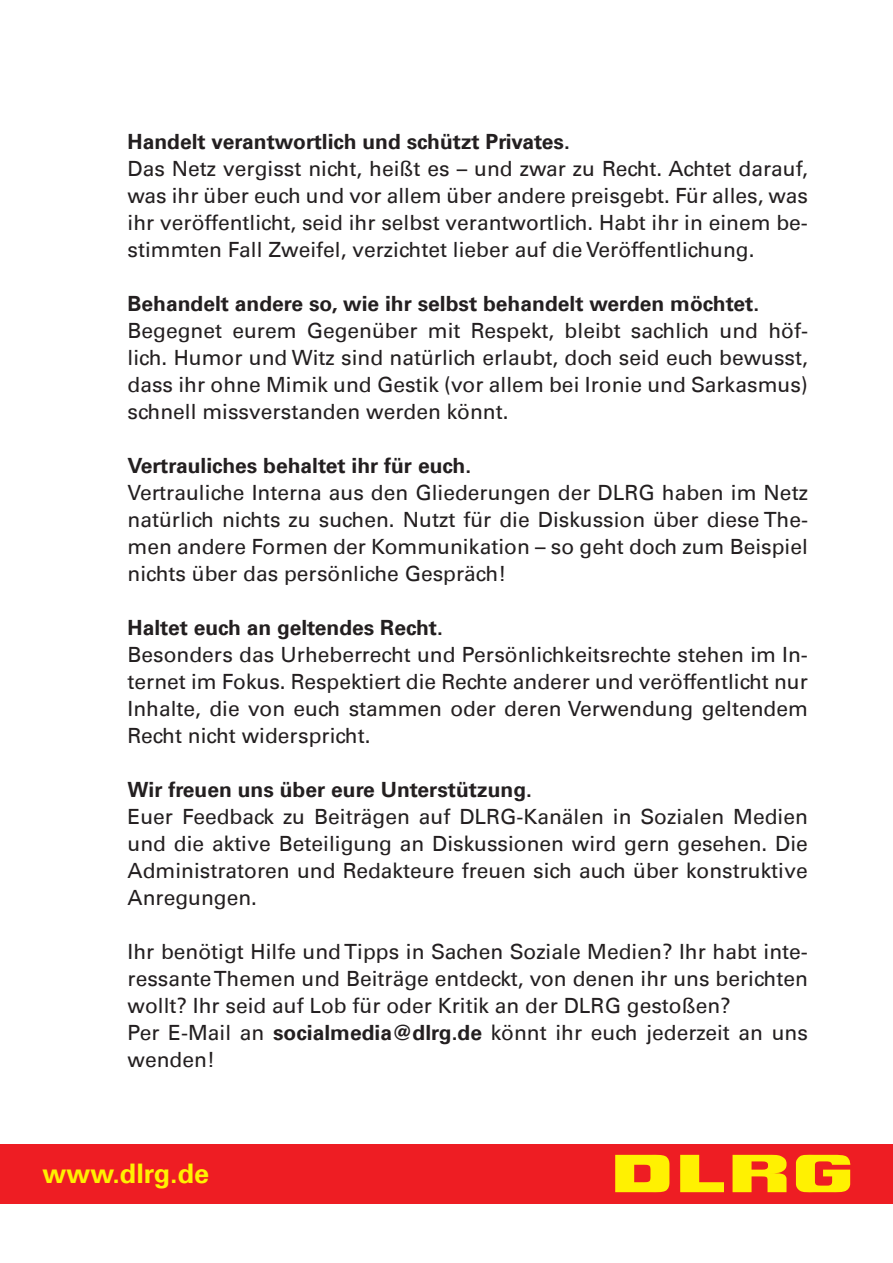
<style>
.page{position:relative;width:893px;height:1263px;background:#fff}
.page>*{position:absolute;margin:0;border:0;box-sizing:border-box;transform-origin:0 0}
.t1{font:700 27px "DLRG Univers";color:#fff101}
.t2{font:21px/27px "DLRG Univers";color:#231f20;text-align:justify}
.t3{font:700 21px "DLRG Univers";color:#231f20}
.s1{font-weight:700}
</style>
<div class="page">
<div style="left:0;top:1144px;width:893px;height:59px;background:#ee1d23"></div>
<svg style="left:796px;top:1154px;width:54px;height:39px"></svg>
<svg style="left:680px;top:1155px;width:44px;height:37px"></svg>
<svg style="left:615px;top:1154px;width:54px;height:38px"></svg>
<svg style="left:732px;top:1154px;width:54px;height:38px"></svg>
<p class="t3" style="left:128px;top:129px;width:444px">Handelt verantwortlich und schützt Privates.</p>
<p class="t2" style="left:128px;top:155px;width:682px">Das Netz vergisst nicht, heißt es – und zwar zu Recht. Achtet darauf, was ihr über euch und vor allem über andere preisgebt. Für alles, was ihr veröffentlicht, seid ihr selbst verantwortlich. Habt ihr in einem be&shy;stimmten Fall Zweifel, verzichtet lieber auf die Veröffentlichung.</p>
<p class="t3" style="left:128px;top:291px;width:633px">Behandelt andere so, wie ihr selbst behandelt werden möchtet.</p>
<p class="t2" style="left:128px;top:317px;width:682px">Begegnet eurem Gegenüber mit Respekt, bleibt sachlich und höf&shy;lich. Humor und Witz sind natürlich erlaubt, doch seid euch bewusst, dass ihr ohne Mimik und Gestik (vor allem bei Ironie und Sarkasmus) schnell missverstanden werden könnt.</p>
<p class="t3" style="left:128px;top:453px;width:345px">Vertrauliches behaltet ihr für euch.</p>
<p class="t2" style="left:128px;top:479px;width:682px">Vertrauliche Interna aus den Gliederungen der DLRG haben im Netz natürlich nichts zu suchen. Nutzt für die Diskussion über diese The&shy;men andere Formen der Kommunikation – so geht doch zum Beispiel nichts über das persönliche Gespräch!</p>
<p class="t3" style="left:128px;top:615px;width:317px">Haltet euch an geltendes Recht.</p>
<p class="t2" style="left:128px;top:641px;width:682px">Besonders das Urheberrecht und Persönlichkeitsrechte stehen im In&shy;ternet im Fokus. Respektiert die Rechte anderer und veröffentlicht nur Inhalte, die von euch stammen oder deren Verwendung geltendem Recht nicht widerspricht.</p>
<p class="t3" style="left:128px;top:777px;width:406px">Wir freuen uns über eure Unterstützung.</p>
<p class="t2" style="left:128px;top:803px;width:682px">Euer Feedback zu Beiträgen auf DLRG-Kanälen in Sozialen Medien und die aktive Beteiligung an Diskussionen wird gern gesehen. Die Administratoren und Redakteure freuen sich auch über konstruktive Anregungen.</p>
<p class="t2" style="left:128px;top:938px;width:682px;text-align:left">Ihr benötigt Hilfe und Tipps in Sachen Soziale Medien? Ihr habt inte&shy;ressante Themen und Beiträge entdeckt, von denen ihr uns berichten wollt? Ihr seid auf Lob für oder Kritik an der DLRG gestoßen?<br>Per E-Mail an <span class="s1">socialmedia@dlrg.de</span> könnt ihr euch jederzeit an uns wenden!</p>
<p class="t1" style="left:43px;top:1158px;width:168px">www.dlrg.de</p>
</div>
